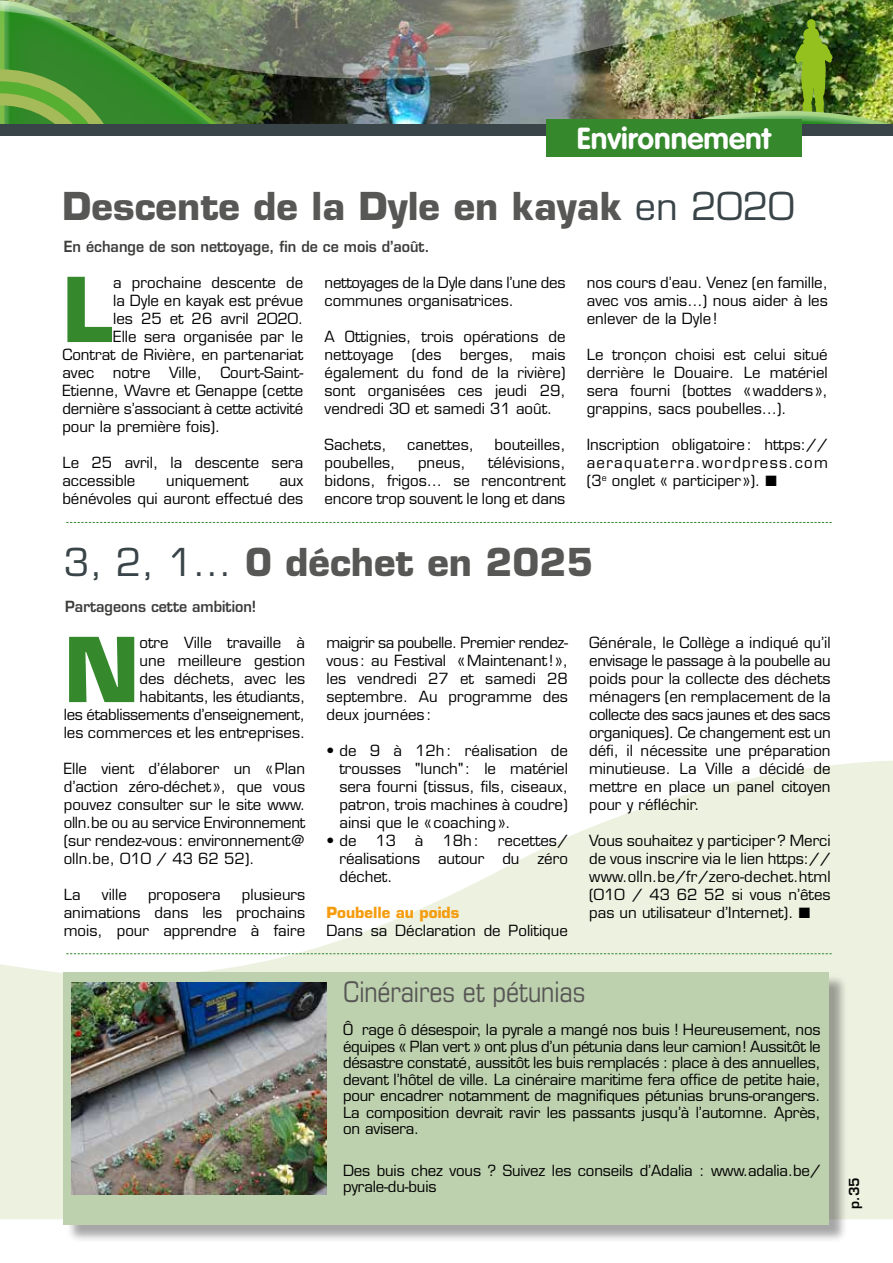
<style>
.page{position:relative;width:893px;height:1263px;background:#fff}
.page>*{position:absolute;margin:0;border:0;box-sizing:border-box;transform-origin:0 0}
.t1{font:700 87px "Eurostile LT Std";color:#35882c}
.t2{font:700 37.5px "Eurostile LT Std";color:#575756}
.t3{font:700 30px "VAG Rounded Std";color:#fff}
.t4{font:condensed 28.5px "Eurostile LT Std";letter-spacing:-.01em;color:#575756}
.t5{font:15px/18px "Eurostile LT Std";color:#000;text-align:justify}
.t6{font:600 15px "Eurostile LT Std";color:#3c3c3b;scale:.95 1}
.t7{font:15px/18px "Eurostile LT Std";letter-spacing:-.02em;color:#000}
.t8{font:700 15px "Eurostile LT Std";color:#f59d0f}
.t9{font:600 13.5px "Eurostile LT Std";color:#000}
.s1{font-weight:400;color:#394448}
</style>
<div class="page">
<svg style="left:0;top:760px;width:893px;height:459px"></svg>
<div style="left:0;top:0;width:893px;height:126px;background:#fff;opacity:.75"></div>
<svg style="left:0;top:79px;width:132px;height:45px;background:#5fa03a"></svg>
<img style="left:0;top:0;width:893px;height:79px">
<div style="left:0;top:124px;width:893px;height:12px;background:#394448"></div>
<div style="left:546px;top:119px;width:255px;height:38px;background:#35882c"></div>
<svg style="left:66px;top:522px;width:766px;height:1px"></svg>
<svg style="left:66px;top:953px;width:766px;height:1px"></svg>
<div style="left:66px;top:974px;width:782px;height:269px;background:#000;opacity:.35"></div>
<div style="left:64px;top:972px;width:765px;height:252px;background:#bed1ae"></div>
<img style="left:71px;top:982px;width:255px;height:213px">
<h3 class="t3" style="left:577px;top:121px;width:195px">Environnement</h3>
<h2 class="t2" style="left:62px;top:183px;width:733px">Descente de la Dyle en kayak <span class="s1">en 2020</span></h2>
<p class="t6" style="left:64px;top:237px;width:387px">En échange de son nettoyage, fin de ce mois d’août.</p>
<h1 class="t1" style="left:62px;top:256px;width:52px">L</h1>
<p class="t5" style="left:113px;top:274px;width:192px">a prochaine descente de</p>
<p class="t5" style="left:113px;top:292px;width:192px">la Dyle en kayak est prévue</p>
<p class="t5" style="left:113px;top:310px;width:192px">les 25 et 26 avril 2020.</p>
<p class="t5" style="left:113px;top:328px;width:192px">Elle sera organisée par le</p>
<p class="t5" style="left:62px;top:346px;width:242px">Contrat de Rivière, en partenariat</p>
<p class="t5" style="left:62px;top:364px;width:242px">avec notre Ville, Court-Saint-</p>
<p class="t5" style="left:62px;top:382px;width:242px">Etienne, Wavre et Genappe (cette</p>
<p class="t5" style="left:62px;top:400px;width:242px">dernière s’associant à cette activité</p>
<p class="t5" style="left:62px;top:418px;width:160px">pour la première fois).</p>
<p class="t5" style="left:62px;top:454px;width:242px">Le 25 avril, la descente sera accessible</p>
<p class="t5" style="left:166px;top:472px;width:84px">uniquement</p>
<p class="t5" style="left:62px;top:472px;width:242px;text-align:right">aux<br>bénévoles qui auront effectué des</p>
<p class="t7" style="left:325px;top:274px;width:242px">nettoyages de la Dyle dans l’une des communes organisatrices.</p>
<p class="t5" style="left:325px;top:328px;width:242px">A Ottignies, trois opérations de nettoyage (des berges, mais également du fond de la rivière) sont organisées ces jeudi 29, vendredi 30 et samedi 31 août.</p>
<p class="t5" style="left:325px;top:436px;width:64px">Sachets,</p>
<p class="t5" style="left:407px;top:436px;width:68px">canettes,</p>
<p class="t5" style="left:494px;top:436px;width:73px">bouteilles,</p>
<p class="t5" style="left:325px;top:454px;width:72px">poubelles,</p>
<p class="t5" style="left:418px;top:454px;width:49px">pneus,</p>
<p class="t5" style="left:325px;top:454px;width:242px;text-indent:164px">télévisions, bidons, frigos… se rencontrent encore trop souvent le long et dans</p>
<p class="t5" style="left:587px;top:274px;width:243px">nos cours d’eau. Venez (en famille, avec vos amis…) nous aider à les enlever de la Dyle!</p>
<p class="t5" style="left:587px;top:346px;width:242px">Le tronçon choisi est celui situé derrière le Douaire. Le matériel sera fourni (bottes «wadders», grappins, sacs poubelles…).</p>
<p class="t5" style="left:587px;top:436px;width:242px">Inscription obligatoire: https:// aeraquaterra.wordpress.com (3<sup>e</sup> onglet « participer»). ■</p>
<h2 class="t2" style="left:64px;top:539px;width:531px"><span class="s1">3, 2, 1...</span> 0 déchet en 2025</h2>
<p class="t6" style="left:65px;top:597px;width:203px">Partageons cette ambition!</p>
<p class="t5" style="left:64px;top:634px;width:243px;text-align:right">otre Ville travaille à<br>une meilleure gestion<br>des déchets, avec les<br>habitants, les étudiants,<br>les établissements d’enseignement, les commerces et les entreprises.</p>
<p class="t5" style="left:64px;top:760px;width:243px">Elle vient d’élaborer un «Plan d’action zéro-déchet», que vous pouvez consulter sur le site www. olln.be ou au service Environnement (sur rendez-vous: environnement@ olln.be, 010 / 43 62 52).</p>
<p class="t5" style="left:64px;top:886px;width:18px">La</p>
<p class="t5" style="left:102px;top:886px;width:26px">ville</p>
<p class="t5" style="left:148px;top:886px;width:74px">proposera</p>
<h1 class="t1" style="left:64px;top:616px;width:77px">N</h1>
<p class="t5" style="left:64px;top:886px;width:243px;text-indent:178px">plusieurs animations dans les prochains mois, pour apprendre à faire</p>
<p class="t5" style="left:326px;top:634px;width:243px">maigrir sa poubelle. Premier rendez&shy;vous: au Festival «Maintenant!», les vendredi 27 et samedi 28 septembre. Au programme des deux journées:</p>
<p class="t5" style="left:339px;top:742px;width:230px;text-indent:-13px">• de 9 à 12h: réalisation de trousses "lunch": le matériel sera fourni (tissus, fils, ciseaux, patron, trois machines à coudre) ainsi que le «coaching».</p>
<p class="t5" style="left:326px;top:832px;width:32px">• de</p>
<p class="t5" style="left:375px;top:832px;width:22px">13</p>
<p class="t5" style="left:415px;top:832px;width:10px">à</p>
<p class="t5" style="left:442px;top:832px;width:38px">18h:</p>
<p class="t5" style="left:339px;top:832px;width:230px;text-indent:158px">recettes/ réalisations autour du zéro déchet.</p>
<p class="t8" style="left:326px;top:903px;width:134px">Poubelle au poids</p>
<p class="t5" style="left:326px;top:922px;width:243px">Dans sa Déclaration de Politique</p>
<p class="t5" style="left:589px;top:634px;width:243px">Générale, le Collège a indiqué qu’il envisage le passage à la poubelle au poids pour la collecte des déchets ménagers (en remplacement de la collecte des sacs jaunes et des sacs organiques). Ce changement est un défi, il nécessite une préparation minutieuse. La Ville a décidé de mettre en place un panel citoyen pour y réfléchir.</p>
<p class="t5" style="left:589px;top:832px;width:243px">Vous souhaitez y participer? Merci de vous inscrire via le lien https:// www.olln.be/fr/zero-dechet.html (010 / 43 62 52 si vous n’êtes pas un utilisateur d’Internet). ■</p>
<h3 class="t4" style="left:343px;top:975px;width:244px">Cinéraires et pétunias</h3>
<p class="t5" style="left:343px;top:1021px;width:479px;line-height:16.5px">Ô rage ô désespoir, la pyrale a mangé nos buis ! Heureusement, nos équipes « Plan vert » ont plus d’un pétunia dans leur camion! Aussitôt le désastre constaté, aussitôt les buis remplacés : place à des annuelles, devant l’hôtel de ville. La cinéraire maritime fera office de petite haie, pour encadrer notamment de magnifiques pétunias bruns-orangers.<br>La composition devrait ravir les passants jusqu’à l’automne. Après, on avisera.</p>
<p class="t5" style="left:343px;top:1162px;width:479px;line-height:16.5px">Des buis chez vous ? Suivez les conseils d’Adalia : www.adalia.be/ pyrale-du-buis</p>
<p class="t9" style="left:846px;top:1209px;width:33px;rotate:-90deg">p.35</p>
</div>
